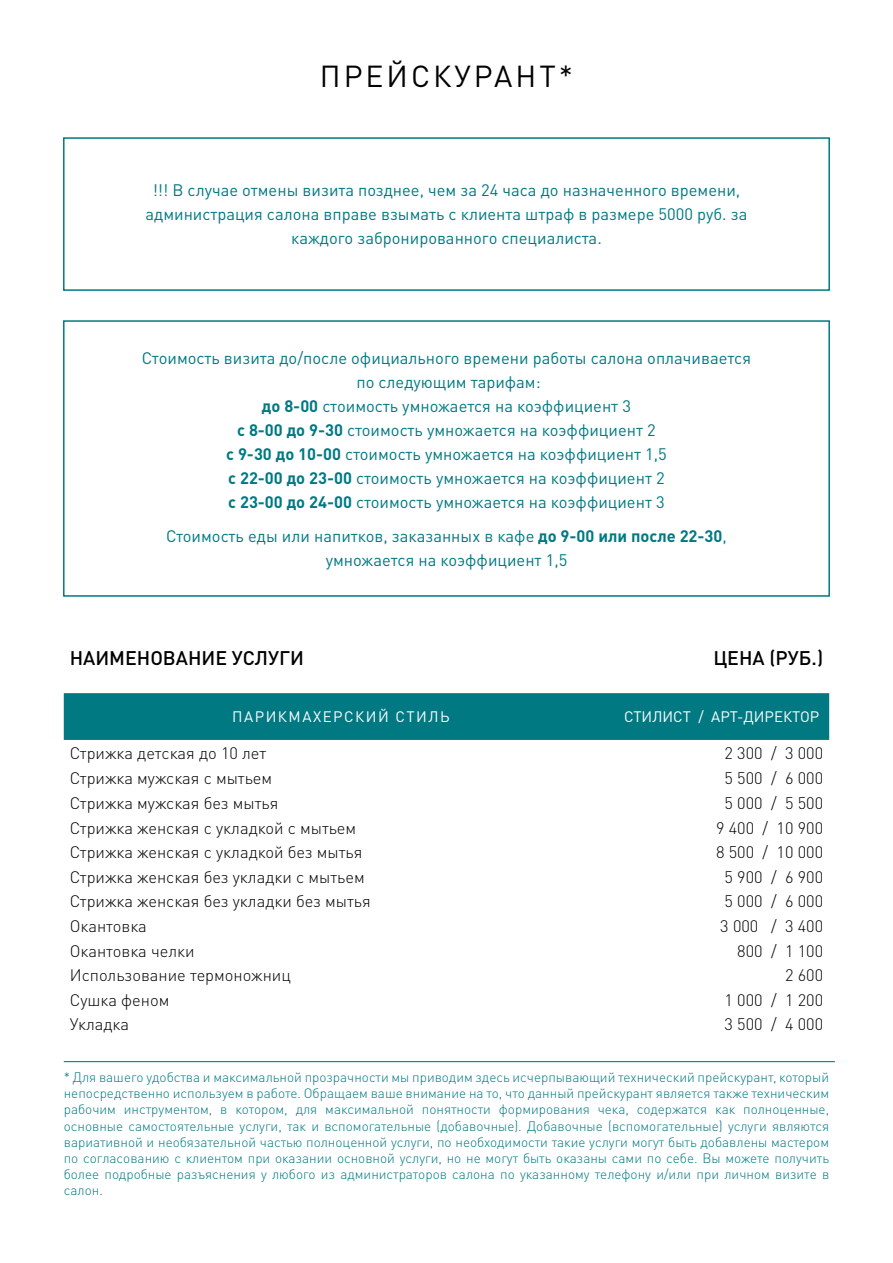
<style>
.page{position:relative;width:893px;height:1263px;background:#fff}
.page>*{position:absolute;margin:0;border:0;box-sizing:border-box;transform-origin:0 0}
.t1{font:30px "DIN Pro";letter-spacing:.1em;color:#000}
.t2{font:500 19.5px "DIN Pro";color:#000}
.t3{font:16.5px/24px "DIN Pro";color:#007983;text-align:center}
.t4{font:300 16.5px "DIN Pro";color:#000}
.t5{font:15px "DIN Pro";color:#fff}
.t6{font:15px "DIN Pro";letter-spacing:.095em;color:#fff}
.t7{font:300 13.5px/16.2px "DIN Pro";color:#007983;text-align:justify}
.s1{font-weight:700}
</style>
<div class="page">
<hr style="left:64px;top:1061px;width:771px;height:1px;background:#007983">
<div style="left:64px;top:693px;width:765px;height:47px;background:#007983"></div>
<div style="left:63px;top:137px;width:767px;height:154px;border:2px solid #007983"></div>
<div style="left:63px;top:320px;width:767px;height:277px;border:2px solid #007983"></div>
<p class="t1" style="left:320px;top:55px;width:255px">ПРЕЙСКУРАНТ*</p>
<p class="t3" style="left:145px;top:178px;width:603px">!!! В случае отмены визита позднее, чем за 24 часа до назначенного времени, администрация салона вправе взымать с клиента штраф в размере 5000 руб. за каждого забронированного специалиста.</p>
<p class="t3" style="left:142px;top:345px;width:611px">Стоимость визита до/после официального времени работы салона оплачивается по следующим тарифам:</p>
<p class="t3" style="left:262px;top:393px;width:370px"><span class="s1">до 8-00</span> стоимость умножается на коэффициент 3</p>
<p class="t3" style="left:237px;top:417px;width:420px"><span class="s1">c 8-00 до 9-30</span> стоимость умножается на коэффициент 2</p>
<p class="t3" style="left:226px;top:441px;width:442px"><span class="s1">c 9-30 до 10-00</span> стоимость умножается на коэффициент 1,5</p>
<p class="t3" style="left:228px;top:465px;width:438px;text-align:left"><span class="s1">c 22-00 до 23-00</span> стоимость умножается на коэффициент 2 <span class="s1">c 23-00 до 24-00</span> стоимость умножается на коэффициент 3</p>
<p class="t3" style="left:166px;top:523px;width:562px">Стоимость еды или напитков, заказанных в кафе <span class="s1">до 9-00 или после 22-30</span>, умножается на коэффициент 1,5</p>
<p class="t2" style="left:70px;top:645px;width:236px">НАИМЕНОВАНИЕ УСЛУГИ</p>
<p class="t2" style="left:713px;top:645px;width:111px">ЦЕНА (РУБ.)</p>
<p class="t6" style="left:232px;top:707px;width:219px">ПАРИКМАХЕРСКИЙ СТИЛЬ</p>
<p class="t5" style="left:624px;top:707px;width:197px">СТИЛИСТ / АРТ-ДИРЕКТОР</p>
<p class="t4" style="left:70px;top:741px;width:198px">Стрижка детская до 10 лет</p>
<p class="t4" style="left:724px;top:741px;width:100px">2 300 / 3 000</p>
<p class="t4" style="left:70px;top:767px;width:204px">Стрижка мужская с мытьем</p>
<p class="t4" style="left:724px;top:767px;width:100px">5 500 / 6 000</p>
<p class="t4" style="left:70px;top:792px;width:210px">Стрижка мужская без мытья</p>
<p class="t4" style="left:724px;top:792px;width:100px">5 000 / 5 500</p>
<p class="t4" style="left:70px;top:816px;width:288px">Стрижка женская с укладкой с мытьем</p>
<p class="t4" style="left:716px;top:816px;width:109px">9 400 / 10 900</p>
<p class="t4" style="left:70px;top:841px;width:294px">Стрижка женская с укладкой без мытья</p>
<p class="t4" style="left:716px;top:841px;width:109px">8 500 / 10 000</p>
<p class="t4" style="left:70px;top:865px;width:296px">Стрижка женская без укладки с мытьем</p>
<p class="t4" style="left:724px;top:865px;width:100px">5 900 / 6 900</p>
<p class="t4" style="left:70px;top:890px;width:302px">Стрижка женская без укладки без мытья</p>
<p class="t4" style="left:724px;top:890px;width:100px">5 000 / 6 000</p>
<p class="t4" style="left:70px;top:915px;width:79px">Окантовка</p>
<p class="t4" style="left:720px;top:915px;width:104px">3 000 / 3 400</p>
<p class="t4" style="left:70px;top:939px;width:126px">Окантовка челки</p>
<p class="t4" style="left:737px;top:939px;width:87px">800 / 1 100</p>
<p class="t4" style="left:70px;top:964px;width:223px">Использование термоножниц</p>
<p class="t4" style="left:785px;top:964px;width:40px">2 600</p>
<p class="t4" style="left:70px;top:988px;width:101px">Сушка феном</p>
<p class="t4" style="left:724px;top:988px;width:100px">1 000 / 1 200</p>
<p class="t4" style="left:70px;top:1013px;width:61px">Укладка</p>
<p class="t4" style="left:724px;top:1013px;width:100px">3 500 / 4 000</p>
<p class="t7" style="left:64px;top:1068px;width:767px">* Для вашего удобства и максимальной прозрачности мы приводим здесь исчерпывающий технический прейскурант, который непосредственно используем в работе. Обращаем ваше внимание на то, что данный прейскурант является также техническим рабочим инструментом, в котором, для максимальной понятности формирования чека, содержатся как полноценные, основные самостоятельные услуги, так и вспомогательные (добавочные). Добавочные (вспомогательные) услуги являются вариативной и необязательной частью полноценной услуги, по необходимости такие услуги могут быть добавлены мастером по согласованию с клиентом при оказании основной услуги, но не могут быть оказаны сами по себе. Вы можете получить более подробные разъяснения у любого из администраторов салона по указанному телефону и/или при личном визите в салон.</p>
</div>
